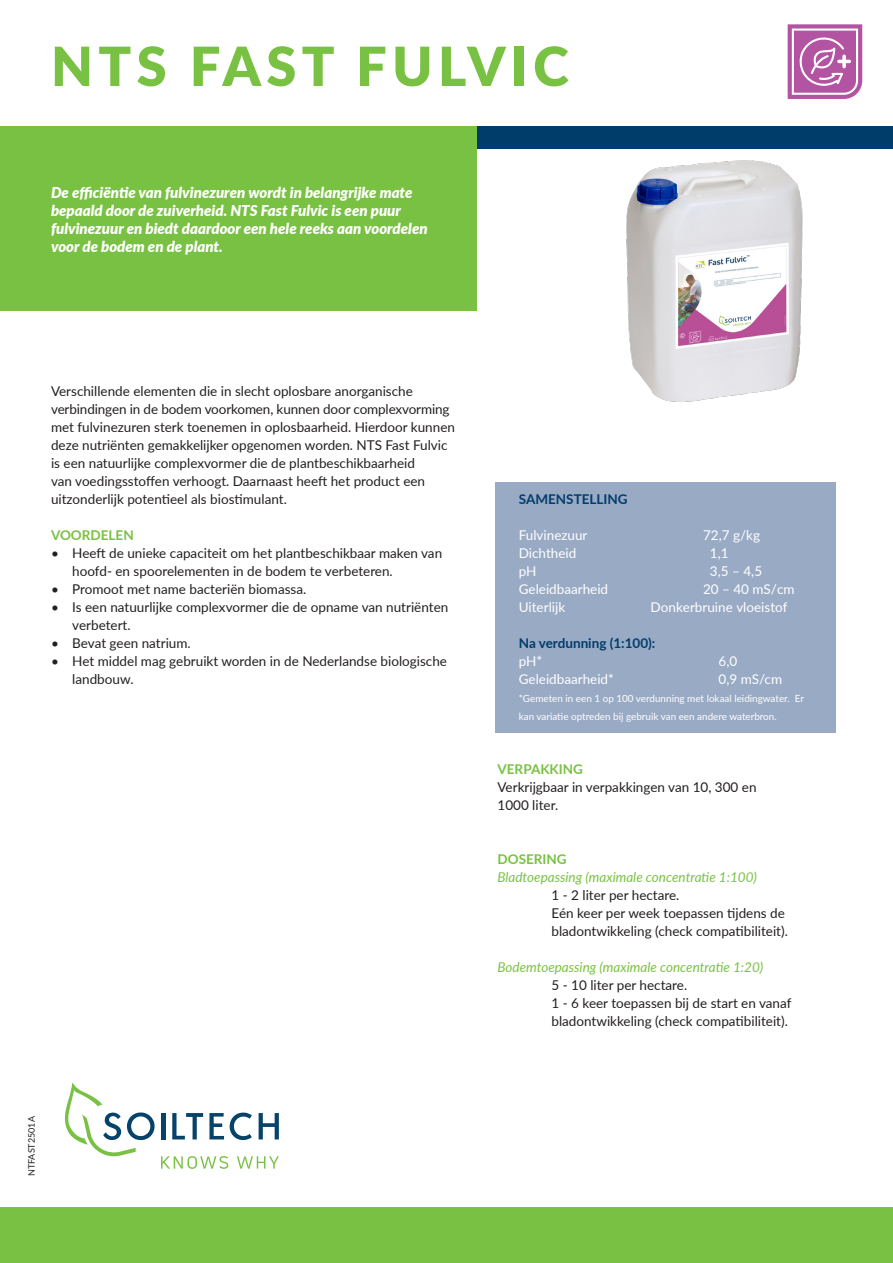
<style>
.page{position:relative;width:893px;height:1263px;background:#fff}
.page>*{position:absolute;margin:0;border:0;box-sizing:border-box;transform-origin:0 0}
.t1{font:900 54px "Lato";letter-spacing:.1em;color:#79c142}
.t2{font:italic 900 15px/18px "Lato";color:#fff}
.t3{font:13.5px/18px "Lato";color:#231f20}
.t4{font:13.5px "Lato";color:#fff}
.t5{font:italic 13.5px/18px "Lato";color:#79c142}
.t6{font:700 13.5px "Lato";color:#003d6a}
.t7{font:700 13.5px "Lato";color:#79c142}
.t8{font:9.9px/18px "Lato";color:#fff}
.t9{font:9px "Lato";color:#231f20}
.s1{font-style:normal;color:#231f20}
</style>
<div class="page">
<div style="left:495px;top:482px;width:341px;height:250px;background:#99aac5"></div>
<div style="left:0;top:1208px;width:893px;height:55px;background:#79c142"></div>
<div style="left:0;top:126px;width:893px;height:23px;background:#003d6a"></div>
<div style="left:0;top:149px;width:476px;height:161px;background:#79c142"></div>
<div style="left:0;top:126px;width:476px;height:23px;background:#79c142"></div>
<svg style="left:787px;top:24px;width:76px;height:75px;background:#c37ab6"></svg>
<img style="left:626px;top:160px;width:177px;height:242px">
<svg style="left:64px;top:1082px;width:215px;height:87px"></svg>
<p class="t1" style="left:51px;top:26px;width:519px">NTS FAST FULVIC</p>
<p class="t2" style="left:51px;top:183px;width:378px">De efficiëntie van fulvinezuren wordt in belangrijke mate bepaald door de zuiverheid. NTS Fast Fulvic is een puur fulvinezuur en biedt daardoor een hele reeks aan voordelen voor de bodem en de plant.</p>
<p class="t3" style="left:51px;top:382px;width:405px">Verschillende elementen die in slecht oplosbare anorganische verbindingen in de bodem voorkomen, kunnen door complexvorming met fulvinezuren sterk toenemen in oplosbaarheid. Hierdoor kunnen deze nutriënten gemakkelijker opgenomen worden. NTS Fast Fulvic is een natuurlijke complexvormer die de plantbeschikbaarheid<br>van voedingsstoffen verhoogt. Daarnaast heeft het product een uitzonderlijk potentieel als biostimulant.</p>
<p class="t7" style="left:51px;top:525px;width:84px">VOORDELEN</p>
<p class="t3" style="left:72px;top:544px;width:371px;text-indent:-21px">• Heeft de unieke capaciteit om het plantbeschikbaar maken van hoofd- en spoorelementen in de bodem te verbeteren.</p>
<p class="t3" style="left:51px;top:580px;width:257px">• Promoot met name bacteriën biomassa.</p>
<p class="t3" style="left:72px;top:598px;width:378px;text-indent:-21px">• Is een natuurlijke complexvormer die de opname van nutriënten verbetert.</p>
<p class="t3" style="left:51px;top:634px;width:141px">• Bevat geen natrium.</p>
<p class="t3" style="left:72px;top:652px;width:376px;text-indent:-21px">• Het middel mag gebruikt worden in de Nederlandse biologische landbouw.</p>
<p class="t9" style="left:25px;top:1176px;width:62px;rotate:-90deg">NTFAST2501A</p>
<p class="t6" style="left:519px;top:489px;width:110px">SAMENSTELLING</p>
<p class="t4" style="left:519px;top:525px;width:70px">Fulvinezuur</p>
<p class="t4" style="left:703px;top:525px;width:59px">72,7 g/kg</p>
<p class="t4" style="left:519px;top:543px;width:59px">Dichtheid</p>
<p class="t4" style="left:710px;top:543px;width:20px">1,1</p>
<p class="t4" style="left:519px;top:561px;width:19px">pH</p>
<p class="t4" style="left:710px;top:561px;width:54px">3,5 – 4,5</p>
<p class="t4" style="left:519px;top:579px;width:91px">Geleidbaarheid</p>
<p class="t4" style="left:703px;top:579px;width:93px">20 – 40 mS/cm</p>
<p class="t4" style="left:519px;top:597px;width:48px">Uiterlijk</p>
<p class="t4" style="left:651px;top:597px;width:138px">Donkerbruine vloeistof</p>
<p class="t6" style="left:519px;top:633px;width:138px">Na verdunning (1:100):</p>
<p class="t4" style="left:519px;top:651px;width:25px">pH*</p>
<p class="t4" style="left:719px;top:651px;width:20px">6,0</p>
<p class="t4" style="left:519px;top:669px;width:97px">Geleidbaarheid*</p>
<p class="t4" style="left:719px;top:669px;width:65px">0,9 mS/cm</p>
<p class="t8" style="left:519px;top:689px;width:287px">*Gemeten in een 1 op 100 verdunning met lokaal leidingwater. Er kan variatie optreden bij gebruik van een andere waterbron.</p>
<p class="t7" style="left:497px;top:759px;width:87px">VERPAKKING</p>
<p class="t3" style="left:497px;top:778px;width:261px">Verkrijgbaar in verpakkingen van 10, 300 en</p>
<p class="t3" style="left:497px;top:796px;width:62px">1000 liter.</p>
<p class="t7" style="left:497px;top:849px;width:71px">DOSERING</p>
<p class="t5" style="left:551px;top:868px;width:207px;text-indent:-54px">Bladtoepassing (maximale concentratie 1:100)<br><span class="s1">1 - 2 liter per hectare.</span></p>
<p class="t3" style="left:551px;top:904px;width:238px">Eén keer per week toepassen tijdens de bladontwikkeling (check compatibiliteit).</p>
<p class="t5" style="left:497px;top:958px;width:267px">Bodemtoepassing (maximale concentratie 1:20)</p>
<p class="t3" style="left:551px;top:976px;width:137px">5 - 10 liter per hectare.</p>
<p class="t3" style="left:551px;top:994px;width:241px">1 - 6 keer toepassen bij de start en vanaf bladontwikkeling (check compatibiliteit).</p>
</div>
